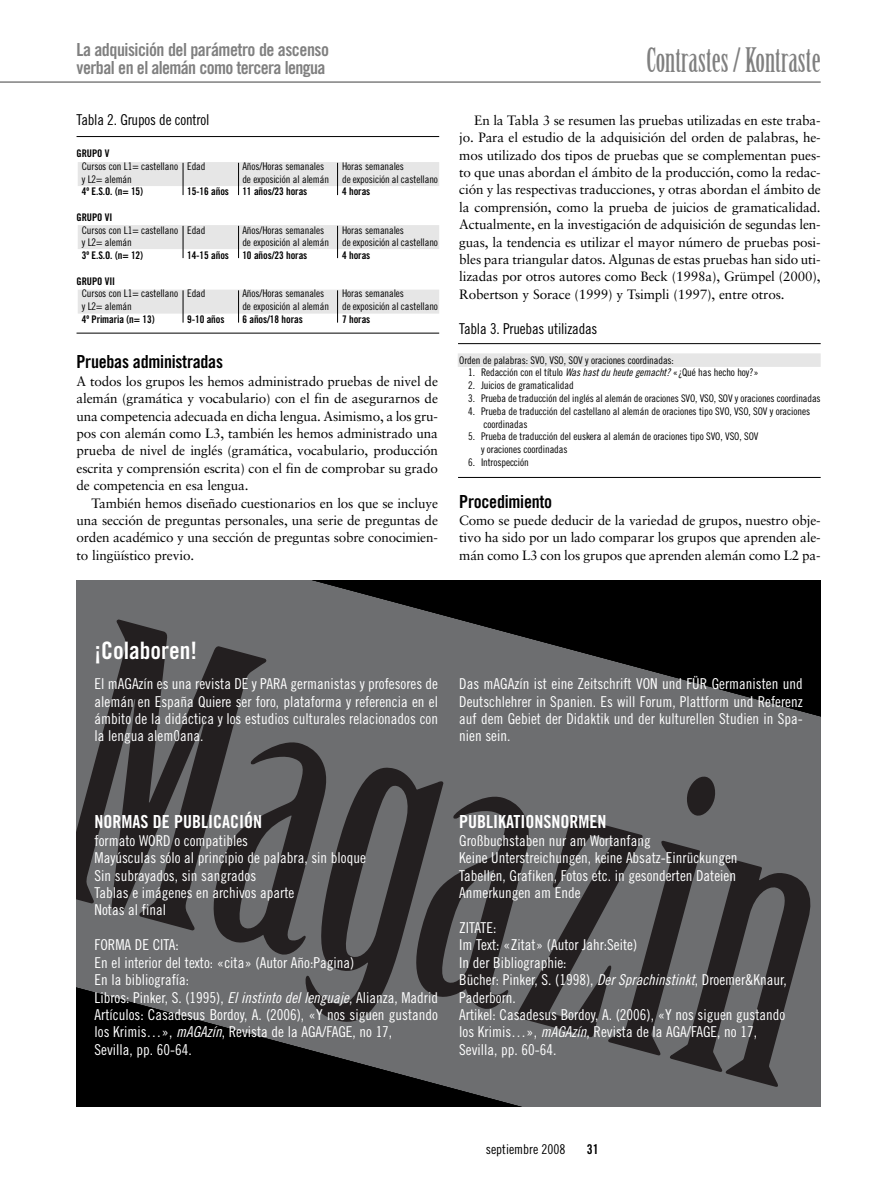
<style>
.page{position:relative;width:893px;height:1191px;background:#fff}
.page>*{position:absolute;margin:0;border:0;box-sizing:border-box;transform-origin:0 0}
.t1{font:33px "Birch";color:#808080}
.t2{font:24px "Trade Gothic Bold Cond Twenty";color:#fff}
.t3{font:18px/18px "Trade Gothic Bold Cond Twenty";letter-spacing:-.025em;color:#808080}
.t4{font:18px "Trade Gothic Bold Cond Twenty";color:#fff}
.t5{font:18px "Trade Gothic Bold Cond Twenty";letter-spacing:-.015em;color:#000}
.t6{font:15px/17.4px "Trade Gothic Cond Eighteen";color:#fff}
.t7{font:15px "Trade Gothic Cond Eighteen";letter-spacing:-.015em;color:#000}
.t8{font:13.5px/17.4px "Sabon";letter-spacing:-.01em;color:#000;text-align:justify}
.t9{font:13.5px "Trade Gothic Cond Eighteen";color:#000}
.t10{font:13.5px "Trade Gothic Bold Cond Twenty";color:#000}
.t11{font:10.5px/12.8px "Trade Gothic Cond Eighteen";letter-spacing:-.01em;color:#000}
.t12{font:10.5px "Trade Gothic Bold Cond Twenty";letter-spacing:-.01em;color:#000}
.s1{font-style:italic}
</style>
<div class="page">
<div style="left:458px;top:353px;width:363px;height:14px;background:#e6e6e6"></div>
<div style="left:78px;top:162px;width:361px;height:24px;background:#e6e6e6"></div>
<hr style="left:77px;top:136px;width:362px;height:1px;background:#000">
<hr style="left:183px;top:163px;width:1px;height:32px;background:#000">
<hr style="left:238px;top:163px;width:1px;height:32px;background:#000">
<hr style="left:337px;top:163px;width:1px;height:32px;background:#000">
<div style="left:78px;top:225px;width:361px;height:24px;background:#e6e6e6"></div>
<hr style="left:183px;top:226px;width:1px;height:32px;background:#000">
<hr style="left:238px;top:226px;width:1px;height:32px;background:#000">
<hr style="left:337px;top:226px;width:1px;height:32px;background:#000">
<div style="left:78px;top:290px;width:361px;height:24px;background:#e6e6e6"></div>
<hr style="left:183px;top:290px;width:1px;height:33px;background:#000">
<hr style="left:238px;top:290px;width:1px;height:33px;background:#000">
<hr style="left:337px;top:290px;width:1px;height:33px;background:#000">
<hr style="left:0;top:81px;width:821px;height:2px;background:#808080">
<svg style="left:77px;top:580px;width:744px;height:527px;background:#404142"></svg>
<svg style="left:77px;top:619px;width:189px;height:311px;background:#484748"></svg>
<svg style="left:205px;top:738px;width:610px;height:349px;background:#535254"></svg>
<hr style="left:77px;top:333px;width:362px;height:1px;background:#000">
<hr style="left:458px;top:343px;width:363px;height:1px;background:#000">
<hr style="left:458px;top:477px;width:363px;height:1px;background:#000">
<h3 class="t3" style="left:77px;top:42px;width:254px">La adquisición del parámetro de ascenso verbal en el alemán como tercera lengua</h3>
<h1 class="t1" style="left:646px;top:47px;width:176px">Contrastes / Kontraste</h1>
<p class="t7" style="left:77px;top:114px;width:134px">Tabla 2. Grupos de control</p>
<p class="t12" style="left:77px;top:149px;width:34px">GRUPO V</p>
<p class="t11" style="left:82px;top:161px;width:125px">Cursos con L1= castellano Edad</p>
<p class="t11" style="left:242px;top:161px;width:83px">Años/Horas semanales</p>
<p class="t11" style="left:342px;top:161px;width:63px">Horas semanales</p>
<p class="t11" style="left:82px;top:173px;width:52px">y L2= alemán</p>
<p class="t11" style="left:242px;top:173px;width:197px">de exposición al alemán de exposición al castellano</p>
<p class="t12" style="left:82px;top:188px;width:63px">4º E.S.O. (n= 15)</p>
<p class="t12" style="left:187px;top:188px;width:43px">15-16 años</p>
<p class="t12" style="left:242px;top:188px;width:66px">11 años/23 horas</p>
<p class="t12" style="left:342px;top:188px;width:30px">4 horas</p>
<p class="t12" style="left:77px;top:213px;width:37px">GRUPO VI</p>
<p class="t11" style="left:82px;top:224px;width:125px">Cursos con L1= castellano Edad</p>
<p class="t11" style="left:242px;top:224px;width:83px">Años/Horas semanales</p>
<p class="t11" style="left:342px;top:224px;width:63px">Horas semanales</p>
<p class="t11" style="left:82px;top:237px;width:52px">y L2= alemán</p>
<p class="t11" style="left:242px;top:237px;width:197px">de exposición al alemán de exposición al castellano</p>
<p class="t12" style="left:82px;top:251px;width:63px">3º E.S.O. (n= 12)</p>
<p class="t12" style="left:187px;top:251px;width:43px">14-15 años</p>
<p class="t12" style="left:242px;top:251px;width:66px">10 años/23 horas</p>
<p class="t12" style="left:342px;top:251px;width:30px">4 horas</p>
<p class="t12" style="left:77px;top:277px;width:40px">GRUPO VII</p>
<p class="t11" style="left:82px;top:288px;width:125px">Cursos con L1= castellano Edad</p>
<p class="t11" style="left:242px;top:288px;width:83px">Años/Horas semanales</p>
<p class="t11" style="left:342px;top:288px;width:63px">Horas semanales</p>
<p class="t11" style="left:82px;top:301px;width:52px">y L2= alemán</p>
<p class="t11" style="left:242px;top:301px;width:197px">de exposición al alemán de exposición al castellano</p>
<p class="t12" style="left:82px;top:315px;width:74px">4º Primaria (n= 13)</p>
<p class="t12" style="left:187px;top:315px;width:39px">9-10 años</p>
<p class="t12" style="left:242px;top:315px;width:62px">6 años/18 horas</p>
<p class="t12" style="left:342px;top:315px;width:30px">7 horas</p>
<h3 class="t5" style="left:77px;top:355px;width:148px">Pruebas administradas</h3>
<p class="t8" style="left:77px;top:373px;width:363px">A todos los grupos les hemos administrado pruebas de nivel de alemán (gramática y vocabulario) con el fin de asegurarnos de una competencia adecuada en dicha lengua. Asimismo, a los gru&shy;pos con alemán como L3, también les hemos administrado una prueba de nivel de inglés (gramática, vocabulario, producción escrita y comprensión escrita) con el fin de comprobar su grado de competencia en esa lengua.</p>
<p class="t8" style="left:77px;top:495px;width:363px;text-indent:15px">También hemos diseñado cuestionarios en los que se incluye una sección de preguntas personales, una serie de preguntas de orden académico y una sección de preguntas sobre conocimien&shy;to lingüístico previo.</p>
<p class="t8" style="left:459px;top:112px;width:363px;text-indent:15px">En la Tabla 3 se resumen las pruebas utilizadas en este traba&shy;jo. Para el estudio de la adquisición del orden de palabras, he&shy;mos utilizado dos tipos de pruebas que se complementan pues&shy;to que unas abordan el ámbito de la producción, como la redac&shy;ción y las respectivas traducciones, y otras abordan el ámbito de la comprensión, como la prueba de juicios de gramaticalidad.<br>Actualmente, en la investigación de adquisición de segundas len&shy;guas, la tendencia es utilizar el mayor número de pruebas posi&shy;bles para triangular datos. Algunas de estas pruebas han sido uti&shy;lizadas por otros autores como Beck (1998a), Grümpel (2000), Robertson y Sorace (1999) y Tsimpli (1997), entre otros.</p>
<p class="t7" style="left:459px;top:323px;width:140px">Tabla 3. Pruebas utilizadas</p>
<p class="t11" style="left:459px;top:354px;width:216px">Orden de palabras: SVO, VSO, SOV y oraciones coordinadas:</p>
<p class="t11" style="left:468px;top:367px;width:292px">1. Redacción con el título <span class="s1">Washastdu heutegemacht?</span>«¿Qué has hecho hoy?»</p>
<p class="t11" style="left:468px;top:380px;width:107px">2. Juicios de gramaticalidad</p>
<p class="t11" style="left:468px;top:393px;width:354px">3. Prueba de traducción del inglés al alemán de oraciones SVO, VSO, SOV y oraciones coordinadas</p>
<p class="t11" style="left:483px;top:405px;width:328px;text-indent:-15px">4. Prueba de traducción del castellano al alemán de oraciones tipo SVO, VSO, SOV y oraciones coordinadas</p>
<p class="t11" style="left:481px;top:431px;width:279px;text-indent:-13px">5. Prueba de traducción del euskera al alemán de oraciones tipo SVO, VSO, SOV y oraciones coordinadas</p>
<p class="t11" style="left:468px;top:456px;width:62px">6. Introspección</p>
<h3 class="t5" style="left:459px;top:494px;width:95px">Procedimiento</h3>
<p class="t8" style="left:459px;top:513px;width:363px">Como se puede deducir de la variedad de grupos, nuestro obje&shy;tivo ha sido por un lado comparar los grupos que aprenden ale&shy;mán como L3 con los grupos que aprenden alemán como L2 pa-</p>
<h2 class="t2" style="left:95px;top:642px;width:104px">¡Colaboren!</h2>
<p class="t6" style="left:95px;top:676px;width:345px;text-align:justify">El mAGAzín es una revista DE y PARA germanistas y profesores de alemán en España Quiere ser foro, plataforma y referencia en el ámbito de la didáctica y los estudios culturales relacionados con la lengua alem0ana.</p>
<p class="t6" style="left:459px;top:676px;width:345px;text-align:justify">Das mAGAzín ist eine Zeitschrift VON und FÜR Germanisten und Deutschlehrer in Spanien. Es will Forum, Plattform und Referenz auf dem Gebiet der Didaktik und der kulturellen Studien in Spa&shy;nien sein.</p>
<h3 class="t4" style="left:95px;top:815px;width:169px">NORMAS DE PUBLICACIÓN</h3>
<p class="t6" style="left:95px;top:833px;width:273px">formato WORD o compatibles<br>Mayúsculas sólo al principio de palabra, sin bloque<br>Sin subrayados, sin sangrados<br>Tablas e imágenes en archivos aparte<br>Notas al final</p>
<p class="t6" style="left:95px;top:937px;width:345px">FORMA DE CITA:<br>En el interior del texto: «cita» (Autor Año:Pagina)<br>En la bibliografía:<br>Libros: Pinker, S. (1995), <span class="s1">Elinstinto dellenguaje</span>, Alianza, Madrid Artículos: Casadesus Bordoy, A. (2006), «Y nos siguen gustando los Krimis…», <span class="s1">mAGAzín</span>, Revista de la AGA/FAGE, no 17,<br>Sevilla, pp. 60-64.</p>
<h3 class="t4" style="left:459px;top:815px;width:149px">PUBLIKATIONSNORMEN</h3>
<p class="t6" style="left:459px;top:833px;width:280px">Großbuchstaben nur am Wortanfang<br>Keine Unterstreichungen, keine Absatz-Einrückungen Tabellen, Grafiken, Fotos etc. in gesonderten Dateien Anmerkungen am Ende</p>
<p class="t6" style="left:459px;top:920px;width:329px">ZITATE:<br>Im Text: «Zitat» (Autor Jahr:Seite)<br>In der Bibliographie:<br>Bücher: Pinker, S. (1998), <span class="s1">DerSprachinstinkt</span>, Droemer&amp;Knaur, Paderborn.<br>Artikel: Casadesus Bordoy, A. (2006), «Y nos siguen gustando los Krimis…», <span class="s1">mAGAzín</span>, Revista de la AGA/FAGE, no 17, Sevilla, pp. 60-64.</p>
<p class="t9" style="left:486px;top:1144px;width:81px">septiembre 2008</p>
<p class="t10" style="left:587px;top:1144px;width:13px">31</p>
</div>
